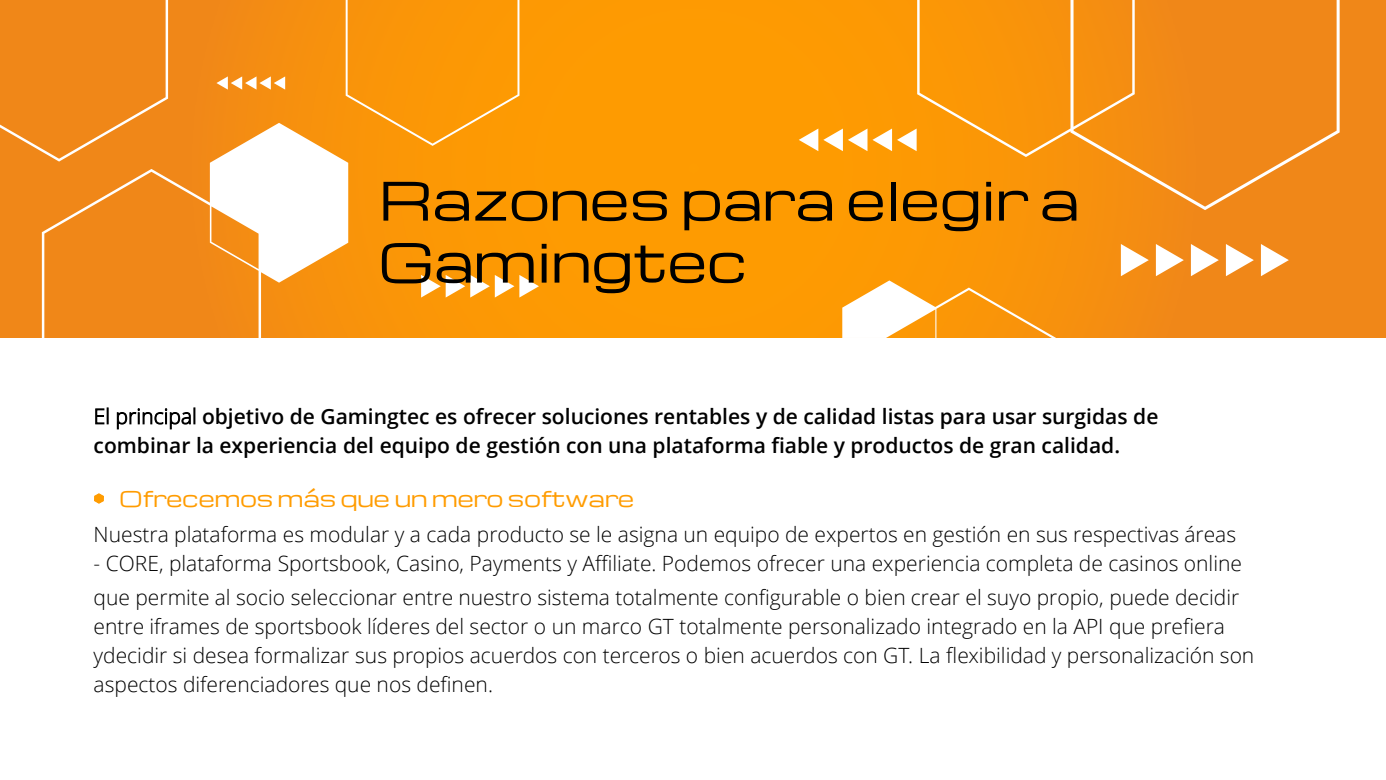
<style>
.page{position:relative;width:1386px;height:780px;background:#fff}
.page>*{position:absolute;margin:0;border:0;box-sizing:border-box;transform-origin:0 0}
.t1{font:51.62px/61.9px "Michroma";color:#000}
.t2{font:300 21px/29px "Open Sans";color:#000}
.t3{font:600 21px/29px "Open Sans";color:#000}
.t4{font:21px "Michroma";color:#ff9c01}
.s1{font-weight:300}
</style>
<div class="page">
<svg style="left:95px;top:493px;width:9px;height:10px"></svg>
<img style="left:0;top:0;width:1385px;height:338px">
<div style="left:0;top:0;width:168px;height:161px;background:#f08718"></div>
<svg style="left:216px;top:76px;width:69px;height:14px"></svg>
<svg style="left:42px;top:123px;width:306px;height:215px;fill:#f18818"></svg>
<div style="left:345px;top:0;width:174px;height:146px;background:#fb9706"></div>
<svg style="left:421px;top:275px;width:118px;height:22px"></svg>
<svg style="left:798px;top:128px;width:118px;height:23px"></svg>
<svg style="left:842px;top:280px;width:214px;height:58px"></svg>
<svg style="left:1120px;top:244px;width:28px;height:32px"></svg>
<svg style="left:1155px;top:244px;width:28px;height:32px"></svg>
<svg style="left:1190px;top:244px;width:28px;height:32px"></svg>
<svg style="left:1225px;top:244px;width:28px;height:32px"></svg>
<svg style="left:1260px;top:244px;width:28px;height:32px"></svg>
<svg style="left:917px;top:0;width:422px;height:210px;background:#f59117"></svg>
<h2 class="t1" style="left:378px;top:172px;width:702px">Razones para elegir a<br>Gamingtec</h2>
<p class="t3" style="left:94px;top:401px;width:1066px"><span class="s1">El principal</span> objetivo de Gamingtec es ofrecer soluciones rentables y de calidad listas para usar surgidas de combinar la experiencia del equipo de gestión con una plataforma fiable y productos de gran calidad.</p>
<p class="t4" style="left:119px;top:487px;width:516px">Ofrecemos más que un mero software</p>
<p class="t2" style="left:94px;top:519px;width:1143px">Nuestra plataforma es modular y a cada producto se le asigna un equipo de expertos en gestión en sus respectivas áreas</p>
<p class="t2" style="left:94px;top:548px;width:1149px">- CORE, plataforma Sportsbook, Casino, Payments y Affiliate. Podemos ofrecer una experiencia completa de casinos online</p>
<p class="t2" style="left:94px;top:581px;width:1162px">que permite al socio seleccionar entre nuestro sistema totalmente configurable o bien crear el suyo propio, puede decidir entre iframes de sportsbook líderes del sector o un marco GT totalmente personalizado integrado en la API que prefiera ydecidir si desea formalizar sus propios acuerdos con terceros o bien acuerdos con GT. La flexibilidad y personalización son aspectos diferenciadores que nos definen.</p>
</div>
